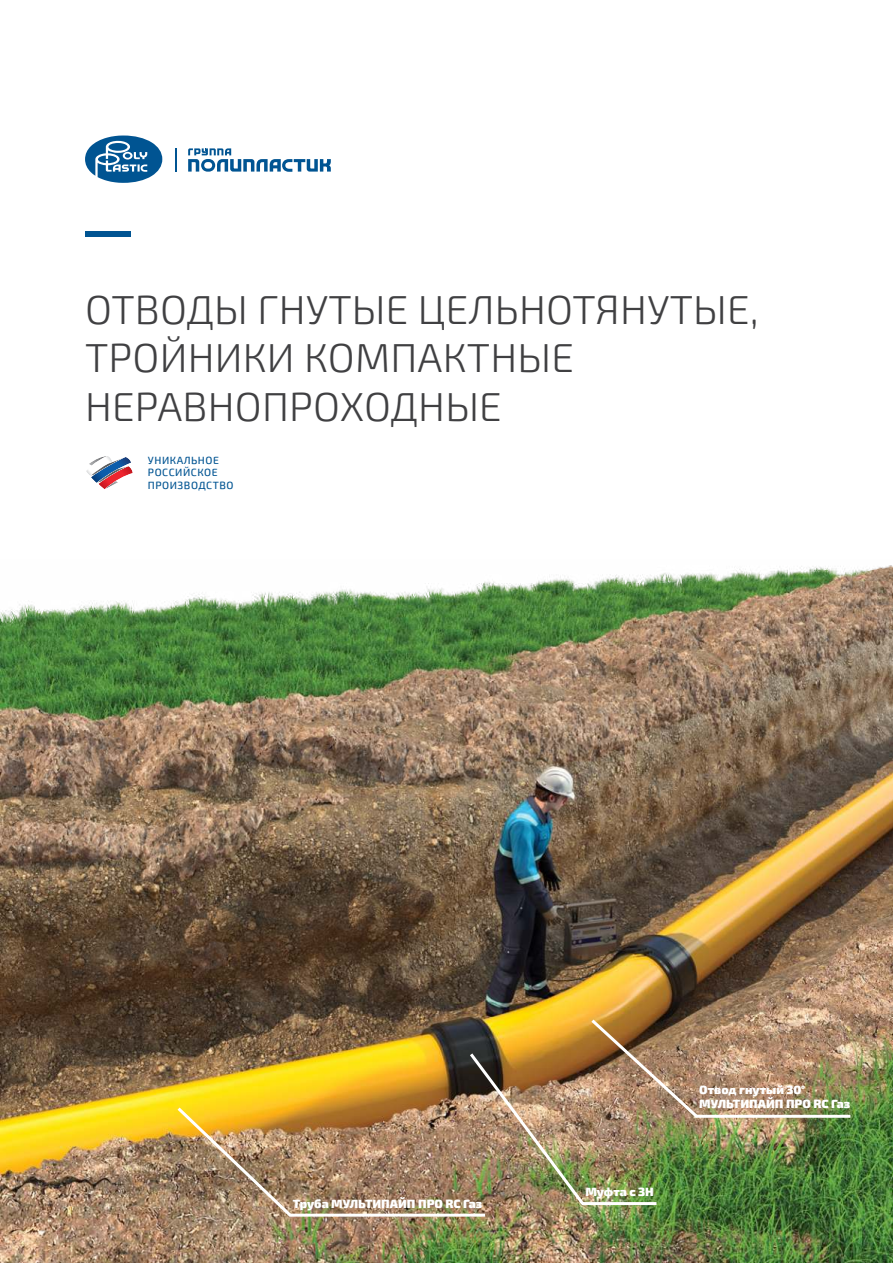
<style>
.page{position:relative;width:893px;height:1263px;background:#fff}
.page>*{position:absolute;margin:0;border:0;box-sizing:border-box;transform-origin:0 0}
.t1{font:300 40.5px/48.3px "Exo 2";letter-spacing:.005em;color:#404042}
.t2{font:900 12px/14.4px "Exo 2";color:#fff}
.t3{font:500 10.5px/12.6px "Exo 2";letter-spacing:.05em;color:#005492}
</style>
<div class="page">
<svg style="left:85px;top:136px;width:77px;height:47px"></svg>
<svg style="left:188px;top:148px;width:143px;height:24px"></svg>
<svg style="left:176px;top:148px;width:1px;height:24px"></svg>
<div style="left:86px;top:231px;width:45px;height:5px;background:#005492"></div>
<img style="left:0;top:565px;width:893px;height:698px">
<img style="left:174px;top:1016px;width:679px;height:202px">
<img style="left:86px;top:456px;width:23px;height:19px">
<img style="left:89px;top:456px;width:18px;height:10px">
<img style="left:91px;top:457px;width:40px;height:26px">
<img style="left:90px;top:457px;width:35px;height:19px">
<img style="left:98px;top:466px;width:35px;height:23px">
<img style="left:97px;top:466px;width:31px;height:17px">
<svg style="left:105px;top:481px;width:13px;height:8px"></svg>
<h1 class="t1" style="left:85px;top:286px;width:675px">ОТВОДЫ ГНУТЫЕ ЦЕЛЬНОТЯНУТЫЕ,<br>ТРОЙНИКИ КОМПАКТНЫЕ<br>НЕРАВНОПРОХОДНЫЕ</h1>
<p class="t3" style="left:148px;top:454px;width:87px">УНИКАЛЬНОЕ<br>РОССИЙСКОЕ<br>ПРОИЗВОДСТВО</p>
<p class="t2" style="left:293px;top:1197px;width:191px">Труба МУЛЬТИПАЙП ПРО RC Газ</p>
<p class="t2" style="left:585px;top:1185px;width:70px">Муфта с ЗН</p>
<p class="t2" style="left:699px;top:1083px;width:152px">Отвод гнутый 30°<br>МУЛЬТИПАЙП ПРО RC Газ</p>
</div>
